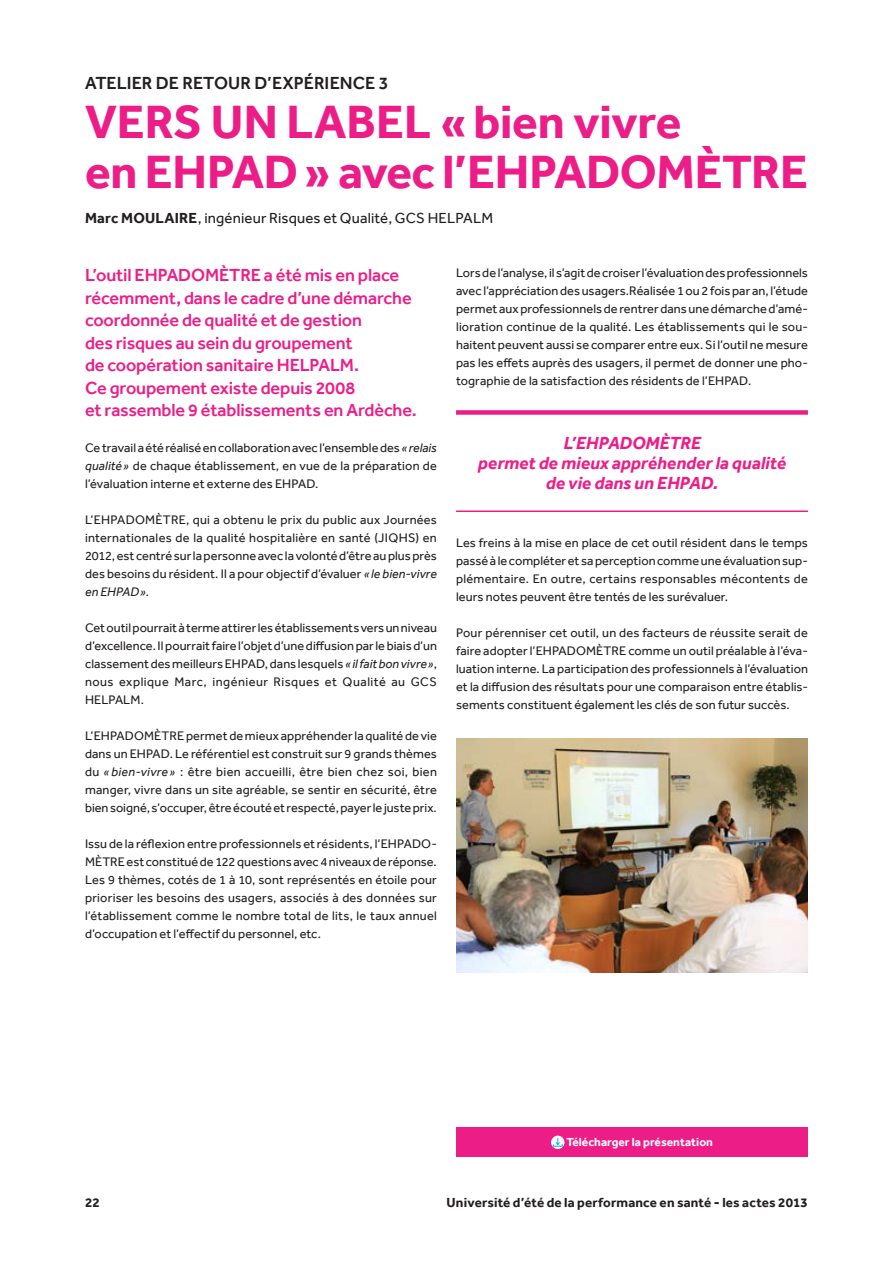
<style>
.page{position:relative;width:893px;height:1263px;background:#fff}
.page>*{position:absolute;margin:0;border:0;box-sizing:border-box;transform-origin:0 0}
.P3_Titre{font:700 48px/49.5px "Effra";letter-spacing:-.005em;color:#ed1d88}
.P3_Chapô{font:500 18px/22.5px "Effra";letter-spacing:-.01em;color:#ed1d88}
.P3_Encadré{font:italic 700 18px/20.2px "Effra";color:#ed1d88;text-align:center}
.Surtitre{font:500 18px "Effra";letter-spacing:.005em;color:#231f20}
.Signature_Regular{font:15px "Effra";letter-spacing:.01em;color:#231f20}
.Roulette{font:700 13.5px "Effra";letter-spacing:.015em;color:#231f20}
.Folio{font:700 13.5px "Effra";color:#231f20}
.Texte_esp{font:12.75px/18px "Effra";letter-spacing:.005em;color:#231f20;text-align:justify}
.Texte{font:12.75px/18px "Effra";letter-spacing:.005em;color:#231f20;text-align:justify}
.t1{font:700 12px "Effra";color:#fff}
.s1{font-weight:700}
.s2{font-style:italic}
</style>
<div class="page">
<img style="left:456px;top:738px;width:352px;height:235px">
<div style="left:456px;top:410px;width:352px;height:5px;background:#ed1d88"></div>
<hr style="left:456px;top:510px;width:352px;height:2px;background:#ed1d88">
<div style="left:456px;top:1127px;width:352px;height:30px;background:#ed1d88"></div>
<svg style="left:551px;top:1135px;width:13px;height:14px"></svg>
<svg style="left:553px;top:1138px;width:10px;height:8px"></svg>
<p class="Surtitre" style="left:85px;top:72px;width:305px">ATELIER DE RETOUR D’EXPÉRIENCE 3</p>
<p class="P3_Titre" style="left:85px;top:96px;width:724px">VERS UN LABEL «bien vivre<br>en EHPAD» avec l’EHPADOMÈTRE</p>
<p class="Signature_Regular" style="left:85px;top:209px;width:410px"><span class="s1">Marc MOULAIRE</span>, ingénieur Risques et Qualité, GCS HELPALM</p>
<p class="P3_Chapô" style="left:85px;top:264px;width:333px">L’outil EHPADOMÈTRE a été mis en place récemment, dans le cadre d’une démarche coordonnée de qualité et de gestion<br>des risques au sein du groupement<br>de coopération sanitaire HELPALM.<br>Ce groupement existe depuis 2008<br>et rassemble 9 établissements en Ardèche.</p>
<p class="Texte_esp" style="left:85px;top:439px;width:353px">Cetravailaétéréaliséencollaborationavecl’ensembledes <span class="s2">«relais qualité»</span> de chaque établissement, en vue de la préparation de l’évaluation interne et externe des EHPAD.</p>
<p class="Texte_esp" style="left:85px;top:511px;width:353px">L’EHPADOMÈTRE, qui a obtenu le prix du public aux Journées internationales de la qualité hospitalière en santé (JIQHS) en 2012, estcentrésurlapersonneavec lavolontéd’êtreauplusprès des besoins du résident. Il a pour objectif d’évaluer <span class="s2">«le bien-vivre en EHPAD».</span></p>
<p class="Texte_esp" style="left:85px;top:619px;width:353px">Cetoutilpourraitàtermeattirerlesétablissementsversunniveau d’excellence.Il pourraitfairel’objetd’unediffusionparlebiaisd’un classementdesmeilleursEHPAD,dans lesquels <span class="s2">«il fait bon vivre»</span>, nous explique Marc, ingénieur Risques et Qualité au GCS HELPALM.</p>
<p class="Texte_esp" style="left:85px;top:727px;width:353px">L’EHPADOMÈTREpermetdemieux appréhenderlaqualitéde vie dans un EHPAD. Le référentiel est construit sur 9 grands thèmes du <span class="s2">« bien-vivre »</span> : être bien accueilli, être bien chez soi, bien manger, vivre dans un site agréable, se sentir en sécurité, être biensoigné, s’occuper,êtreécoutéetrespecté,payerlejusteprix.</p>
<p class="Texte_esp" style="left:85px;top:835px;width:353px">Issu de la réflexion entre professionnels etrésidents, l’EHPADO-MÈTREestconstituéde122questionsavec4niveauxderéponse.<br>Les 9 thèmes, cotés de 1 à 10, sont représentés en étoile pour prioriser les besoins des usagers, associés à des données sur l’établissement comme le nombre total de lits, le taux annuel d’occupation et l’effectif du personnel, etc.</p>
<p class="Texte_esp" style="left:456px;top:263px;width:353px">Lorsdel’analyse,il s’agitdecroiserl’évaluationdesprofessionnels avec l’appréciationdesusagers.Réalisée1ou2foispar an, l’étude permet auxprofessionnelsderentrerdansunedémarched’amé&shy;lioration continue de la qualité. Les établissements qui le sou&shy;haitent peuvent aussi se comparer entre eux. Si l’outil ne mesure pas les effets auprès des usagers, il permet de donner une pho&shy;tographie de la satisfaction des résidents de l’EHPAD.</p>
<p class="P3_Encadré" style="left:478px;top:432px;width:310px">L’EHPADOMÈTRE<br>permet de mieux appréhender la qualité de vie dans un EHPAD.</p>
<p class="Texte_esp" style="left:456px;top:533px;width:353px">Les freins à la mise en place de cet outil résident dans le temps passéàlecompléteret saperceptioncommeuneévaluationsup&shy;plémentaire. En outre, certains responsables mécontents de leurs notes peuvent être tentés de les surévaluer.</p>
<p class="Texte" style="left:456px;top:623px;width:353px">Pour pérenniser cet outil, un des facteurs de réussite serait de faire adopter l’EHPADOMÈTRE comme un outil préalable à l’éva&shy;luation interne. La participation des professionnels à l’évaluation et la diffusion des résultats pour une comparaison entre établis&shy;sements constituent également les clés de son futur succès.</p>
<p class="t1" style="left:567px;top:1134px;width:148px">Télécharger la présentation</p>
<p class="Folio" style="left:85px;top:1194px;width:16px">22</p>
<p class="Roulette" style="left:447px;top:1194px;width:363px">Université d’été de la performance en santé - les actes 2013</p>
</div>
